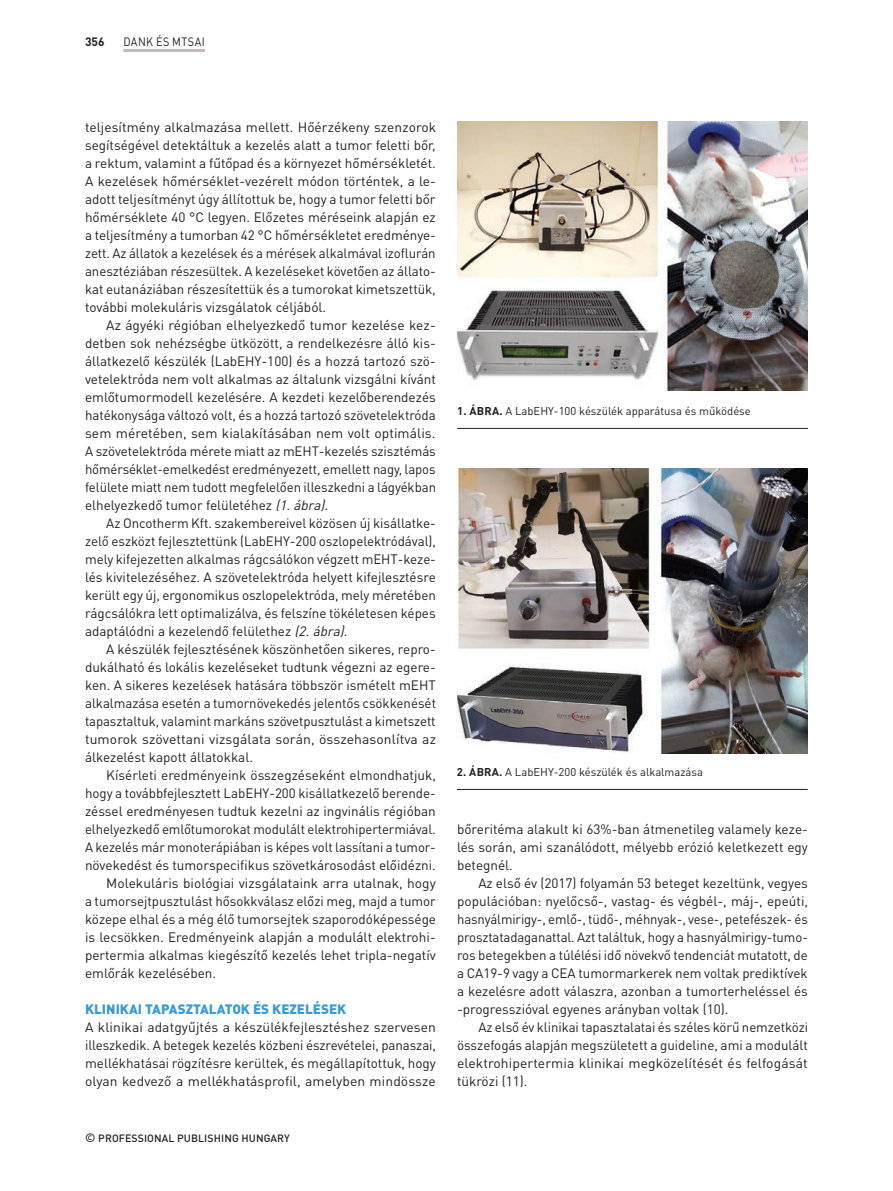
<style>
.page{position:relative;width:893px;height:1191px;background:#fff}
.page>*{position:absolute;margin:0;border:0;box-sizing:border-box;transform-origin:0 0}
.kenyér_behúz{font:13.5px/18px "DIN Pro";color:#231f20;text-align:justify}
.kenyér{font:13.5px/18px "DIN Pro";color:#231f20;text-align:justify}
.alcím1{font:900 13.5px "DIN Pro";color:#3d9bce}
.t1{font:12px "DIN Pro";letter-spacing:.045em;color:#231f20;scale:.9 1}
.t2{font:700 12px "DIN Pro";color:#231f20}
.képaláírás{font:11.25px "DIN Pro";color:#231f20}
.t3{font:500 10.5px "DIN Pro";letter-spacing:.01em;color:#231f20}
.s1{font-style:italic}
.s2{font-size:12px}
.s3{font-weight:700}
</style>
<div class="page">
<hr style="left:123px;top:49px;width:82px;height:3px;background:#c3b9c1">
<hr style="left:457px;top:428px;width:351px;height:1px;background:#231f20">
<img style="left:457px;top:122px;width:351px;height:268px">
<hr style="left:457px;top:789px;width:351px;height:1px;background:#231f20">
<img style="left:457px;top:468px;width:351px;height:285px">
<p class="t2" style="left:85px;top:33px;width:21px">356</p>
<p class="t1" style="left:123px;top:34px;width:92px">DANK ÉS MTSAI</p>
<p class="kenyér_behúz" style="left:85px;top:117px;width:352px">teljesítmény alkalmazása mellett. Hőérzékeny szenzorok segítségével detektáltuk a kezelés alatt a tumor feletti bőr, a rektum, valamint a fűtőpad és a környezet hőmérsékletét.<br>A kezelések hőmérséklet-vezérelt módon történtek, a le&shy;adott teljesítményt úgy állítottuk be, hogy a tumor feletti bőr hőmérséklete 40 °C legyen. Előzetes méréseink alapján ez a teljesítmény a tumorban 42 °C hőmérsékletet eredménye&shy;zett. Az állatok a kezelések és a mérések alkalmával izoflurán anesztéziában részesültek. A kezeléseket követően az állato&shy;kat eutanáziában részesítettük és a tumorokat kimetszettük, további molekuláris vizsgálatok céljából.</p>
<p class="kenyér_behúz" style="left:85px;top:315px;width:353px;text-align:left;text-indent:21px">Az ágyéki régióban elhelyezkedő tumor kezelése kez&shy;detben sok nehézségbe ütközött, a rendelkezésre álló kis&shy;állatkezelő készülék (LabEHY-100) és a hozzá tartozó szö&shy;vetelektróda nem volt alkalmas az általunk vizsgálni kívánt emlőtumormodell kezelésére. A kezdeti kezelőberendezés hatékonysága változó volt, és a hozzá tartozó szövetelektróda sem méretében, sem kialakításában nem volt optimális.<br>A szövetelektróda mérete miatt az mEHT-kezelés szisztémás hőmérséklet-emelkedést eredményezett, emellett nagy, lapos felülete miatt nem tudott megfelelően illeszkedni a lágyékban elhelyezkedő tumor felületéhez <span class="s1">(1.ábra)</span>.</p>
<p class="kenyér_behúz" style="left:85px;top:513px;width:352px;text-indent:21px">Az Oncotherm Kft. szakembereivel közösen új kisállatke&shy;zelő eszközt fejlesztettünk (LabEHY-200 oszlopelektródával), mely kifejezetten alkalmas rágcsálókon végzett mEHT-keze&shy;lés kivitelezéséhez. A szövetelektróda helyett kifejlesztésre került egy új, ergonomikus oszlopelektróda, mely méretében rágcsálókra lett optimalizálva, és felszíne tökéletesen képes adaptálódni a kezelendő felülethez <span class="s1">(2.ábra)</span>.</p>
<p class="kenyér_behúz" style="left:85px;top:639px;width:353px;text-indent:21px">A készülék fejlesztésének köszönhetően sikeres, repro&shy;dukálható és lokális kezeléseket tudtunk végezni az egere&shy;ken. A sikeres kezelések hatására többször ismételt mEHT alkalmazása esetén a tumornövekedés jelentős csökkenését tapasztaltuk, valamint markáns szövetpusztulást a kimetszett tumorok szövettani vizsgálata során, összehasonlítva az álkezelést kapott állatokkal.</p>
<p class="kenyér_behúz" style="left:85px;top:765px;width:352px;text-indent:21px">Kísérleti eredményeink összegzéseként elmondhatjuk, hogy a továbbfejlesztett LabEHY-200 kisállatkezelő berende&shy;zéssel eredményesen tudtuk kezelni az ingvinális régióban elhelyezkedő emlőtumorokat modulált elektrohipertermiával.<br>A kezelés már monoterápiában is képes volt lassítani a tumor&shy;növekedést és tumorspecifikus szövetkárosodást előidézni.</p>
<p class="kenyér_behúz" style="left:85px;top:873px;width:352px;text-indent:21px">Molekuláris biológiai vizsgálataink arra utalnak, hogy a tumorsejtpusztulást hősokkválasz előzi meg, majd a tumor közepe elhal és a még élő tumorsejtek szaporodóképessége is lecsökken. Eredményeink alapján a modulált elektrohi&shy;pertermia alkalmas kiegészítő kezelés lehet tripla-negatív emlőrák kezelésében.</p>
<p class="alcím1" style="left:85px;top:999px;width:263px">KLINIKAI TAPASZTALATOK ÉS KEZELÉSEK</p>
<p class="kenyér" style="left:85px;top:1017px;width:353px">A klinikai adatgyűjtés a készülékfejlesztéshez szervesen illeszkedik. A betegek kezelés közbeni észrevételei, panaszai, mellékhatásai rögzítésre kerültek, és megállapítottuk, hogy olyan kedvező a mellékhatásprofil, amelyben mindössze</p>
<p class="t3" style="left:85px;top:1130px;width:206px"><span class="s2">©</span> PROFESSIONAL PUBLISHING HUNGARY</p>
<p class="képaláírás" style="left:457px;top:403px;width:295px"><span class="s3">1. ÁBRA.</span> A LabEHY-100 készülék apparátusa és működése</p>
<p class="képaláírás" style="left:457px;top:764px;width:248px"><span class="s3">2. ÁBRA.</span> A LabEHY-200 készülék és alkalmazása</p>
<p class="kenyér" style="left:457px;top:819px;width:352px">bőreritéma alakult ki 63%-ban átmenetileg valamely keze&shy;lés során, ami szanálódott, mélyebb erózió keletkezett egy betegnél.</p>
<p class="kenyér_behúz" style="left:457px;top:873px;width:352px;text-indent:21px">Az első év (2017) folyamán 53 beteget kezeltünk, vegyes populációban: nyelőcső-, vastag- és végbél-, máj-, epeúti, hasnyálmirigy-, emlő-, tüdő-, méhnyak-, vese-, petefészek- és prosztatadaganattal. Azt találtuk, hogy a hasnyálmirigy-tumo&shy;ros betegekben a túlélési idő növekvő tendenciát mutatott, de a CA19-9 vagy a CEA tumormarkerek nem voltak prediktívek a kezelésre adott válaszra, azonban a tumorterheléssel és -progresszióval egyenes arányban voltak (10).</p>
<p class="kenyér_behúz" style="left:457px;top:1017px;width:352px;text-indent:21px">Az első év klinikai tapasztalatai és széles körű nemzetközi összefogás alapján megszületett a guideline, ami a modulált elektrohipertermia klinikai megközelítését és felfogását tükrözi (11).</p>
</div>
